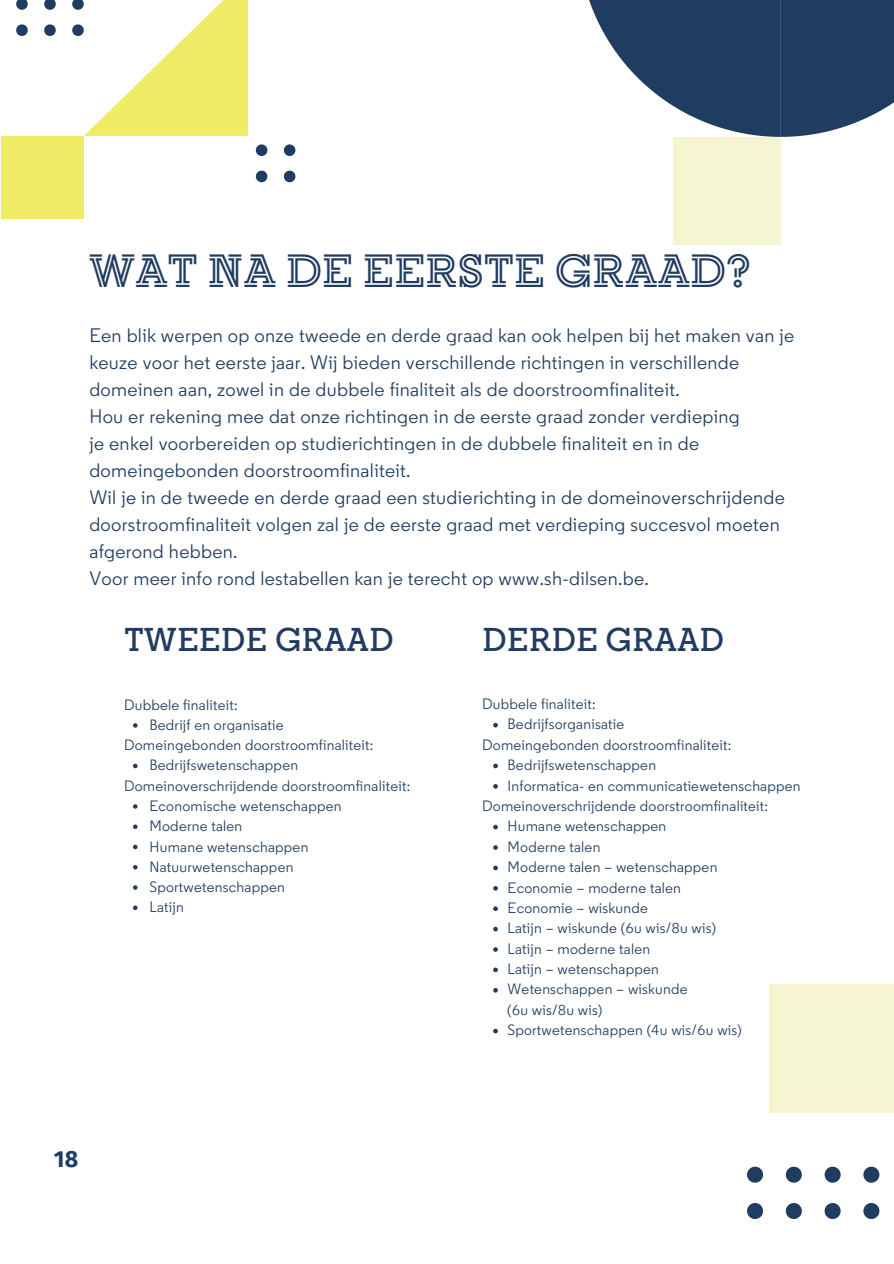
<style>
.page{position:relative;width:894px;height:1264px;background:#fff}
.page>*{position:absolute;margin:0;border:0;box-sizing:border-box;transform-origin:0 0}
.t1{font:700 46.5px "Regular Inline";letter-spacing:.02em;color:#203c60}
.t2{font:600 33px "Regular Slab";letter-spacing:.02em;color:#203c60}
.t3{font:700 23.25px "Fira Sans";color:#203c60}
.t4{font:19.5px/27px "Regular";letter-spacing:.015em;color:#203c60}
.t5{font:15px "Regular";letter-spacing:.015em;color:#203c60}
</style>
<div class="page">
<svg style="left:747px;top:1166px;width:15px;height:16px"></svg>
<svg style="left:785px;top:1166px;width:16px;height:16px"></svg>
<svg style="left:824px;top:1166px;width:16px;height:16px"></svg>
<svg style="left:863px;top:1166px;width:16px;height:16px"></svg>
<svg style="left:747px;top:1203px;width:15px;height:15px"></svg>
<svg style="left:785px;top:1203px;width:16px;height:15px"></svg>
<svg style="left:824px;top:1203px;width:16px;height:15px"></svg>
<svg style="left:863px;top:1203px;width:16px;height:15px"></svg>
<div style="left:769px;top:984px;width:124px;height:128px;background:#f5f5d2"></div>
<div style="left:1px;top:136px;width:83px;height:82px;background:#f0eb64"></div>
<svg style="left:16px;top:24px;width:12px;height:12px"></svg>
<svg style="left:44px;top:24px;width:12px;height:12px"></svg>
<svg style="left:256px;top:171px;width:11px;height:11px"></svg>
<svg style="left:284px;top:171px;width:11px;height:11px"></svg>
<svg style="left:256px;top:144px;width:11px;height:12px"></svg>
<svg style="left:284px;top:144px;width:11px;height:12px"></svg>
<svg style="left:16px;top:0;width:12px;height:10px"></svg>
<svg style="left:44px;top:0;width:12px;height:10px"></svg>
<svg style="left:72px;top:0;width:176px;height:136px"></svg>
<div style="left:673px;top:137px;width:107px;height:107px;background:#f5f5d2"></div>
<svg style="left:589px;top:0;width:304px;height:137px"></svg>
<svg style="left:133px;top:723px;width:4px;height:4px"></svg>
<svg style="left:133px;top:763px;width:4px;height:5px"></svg>
<svg style="left:133px;top:804px;width:4px;height:4px"></svg>
<svg style="left:133px;top:824px;width:4px;height:5px"></svg>
<svg style="left:133px;top:844px;width:4px;height:5px"></svg>
<svg style="left:133px;top:865px;width:4px;height:4px"></svg>
<svg style="left:133px;top:885px;width:4px;height:4px"></svg>
<svg style="left:133px;top:905px;width:4px;height:5px"></svg>
<svg style="left:493px;top:723px;width:4px;height:4px"></svg>
<svg style="left:493px;top:763px;width:4px;height:5px"></svg>
<svg style="left:493px;top:784px;width:4px;height:4px"></svg>
<svg style="left:493px;top:824px;width:4px;height:5px"></svg>
<svg style="left:493px;top:845px;width:4px;height:4px"></svg>
<svg style="left:493px;top:865px;width:4px;height:5px"></svg>
<svg style="left:493px;top:886px;width:4px;height:4px"></svg>
<svg style="left:493px;top:906px;width:4px;height:5px"></svg>
<svg style="left:493px;top:926px;width:4px;height:5px"></svg>
<svg style="left:493px;top:947px;width:4px;height:4px"></svg>
<svg style="left:493px;top:967px;width:4px;height:5px"></svg>
<svg style="left:493px;top:988px;width:4px;height:4px"></svg>
<svg style="left:493px;top:1028px;width:4px;height:5px"></svg>
<h1 class="t1" style="left:89px;top:243px;width:663px">WAT NA DE EERSTE GRAAD?</h1>
<p class="t4" style="left:89px;top:321px;width:706px">Een blik werpen op onze tweede en derde graad kan ook helpen bij het maken van je keuze voor het eerste jaar. Wij bieden verschillende richtingen in verschillende domeinen aan, zowel in de dubbele finaliteit als de doorstroomfinaliteit.<br>Hou er rekening mee dat onze richtingen in de eerste graad zonder verdieping<br>je enkel voorbereiden op studierichtingen in de dubbele finaliteit en in de domeingebonden doorstroomfinaliteit.<br>Wil je in de tweede en derde graad een studierichting in de domeinoverschrijdende doorstroomfinaliteit volgen zal je de eerste graad met verdieping succesvol moeten afgerond hebben.<br>Voor meer info rond lestabellen kan je terecht op www.sh-dilsen.be.</p>
<h3 class="t2" style="left:124px;top:620px;width:270px">TWEEDE GRAAD</h3>
<h2 class="t2" style="left:482px;top:620px;width:243px">DERDE GRAAD</h2>
<h2 class="t5" style="left:124px;top:695px;width:115px">Dubbele finaliteit:</h2>
<p class="t5" style="left:149px;top:715px;width:135px">Bedrijf en organisatie</p>
<p class="t5" style="left:124px;top:736px;width:251px">Domeingebonden doorstroomfinaliteit:</p>
<p class="t5" style="left:149px;top:756px;width:150px">Bedrijfswetenschappen</p>
<p class="t5" style="left:124px;top:776px;width:287px">Domeinoverschrijdende doorstroomfinaliteit:</p>
<p class="t5" style="left:149px;top:796px;width:193px">Economische wetenschappen</p>
<p class="t5" style="left:149px;top:817px;width:94px">Moderne talen</p>
<p class="t5" style="left:149px;top:837px;width:160px">Humane wetenschappen</p>
<p class="t5" style="left:149px;top:857px;width:145px">Natuurwetenschappen</p>
<p class="t5" style="left:149px;top:877px;width:137px">Sportwetenschappen</p>
<p class="t5" style="left:149px;top:898px;width:36px">Latijn</p>
<p class="t5" style="left:482px;top:694px;width:115px">Dubbele finaliteit:</p>
<p class="t5" style="left:507px;top:715px;width:118px">Bedrijfsorganisatie</p>
<p class="t5" style="left:482px;top:735px;width:250px">Domeingebonden doorstroomfinaliteit:</p>
<p class="t5" style="left:507px;top:756px;width:150px">Bedrijfswetenschappen</p>
<p class="t5" style="left:507px;top:776px;width:294px">Informatica- en communicatiewetenschappen</p>
<p class="t5" style="left:482px;top:796px;width:287px">Domeinoverschrijdende doorstroomfinaliteit:</p>
<p class="t5" style="left:507px;top:817px;width:160px">Humane wetenschappen</p>
<p class="t5" style="left:507px;top:837px;width:94px">Moderne talen</p>
<p class="t5" style="left:507px;top:857px;width:211px">Moderne talen – wetenschappen</p>
<p class="t5" style="left:507px;top:878px;width:175px">Economie – moderne talen</p>
<p class="t5" style="left:507px;top:898px;width:142px">Economie – wiskunde</p>
<p class="t5" style="left:507px;top:919px;width:210px">Latijn – wiskunde (6u wis/8u wis)</p>
<p class="t5" style="left:507px;top:939px;width:144px">Latijn – moderne talen</p>
<p class="t5" style="left:507px;top:959px;width:153px">Latijn – wetenschappen</p>
<p class="t5" style="left:507px;top:980px;width:181px">Wetenschappen – wiskunde</p>
<p class="t5" style="left:507px;top:1000px;width:96px">(6u wis/8u wis)</p>
<p class="t5" style="left:507px;top:1020px;width:235px">Sportwetenschappen (4u wis/6u wis)</p>
<p class="t3" style="left:54px;top:1145px;width:26px">18</p>
</div>
